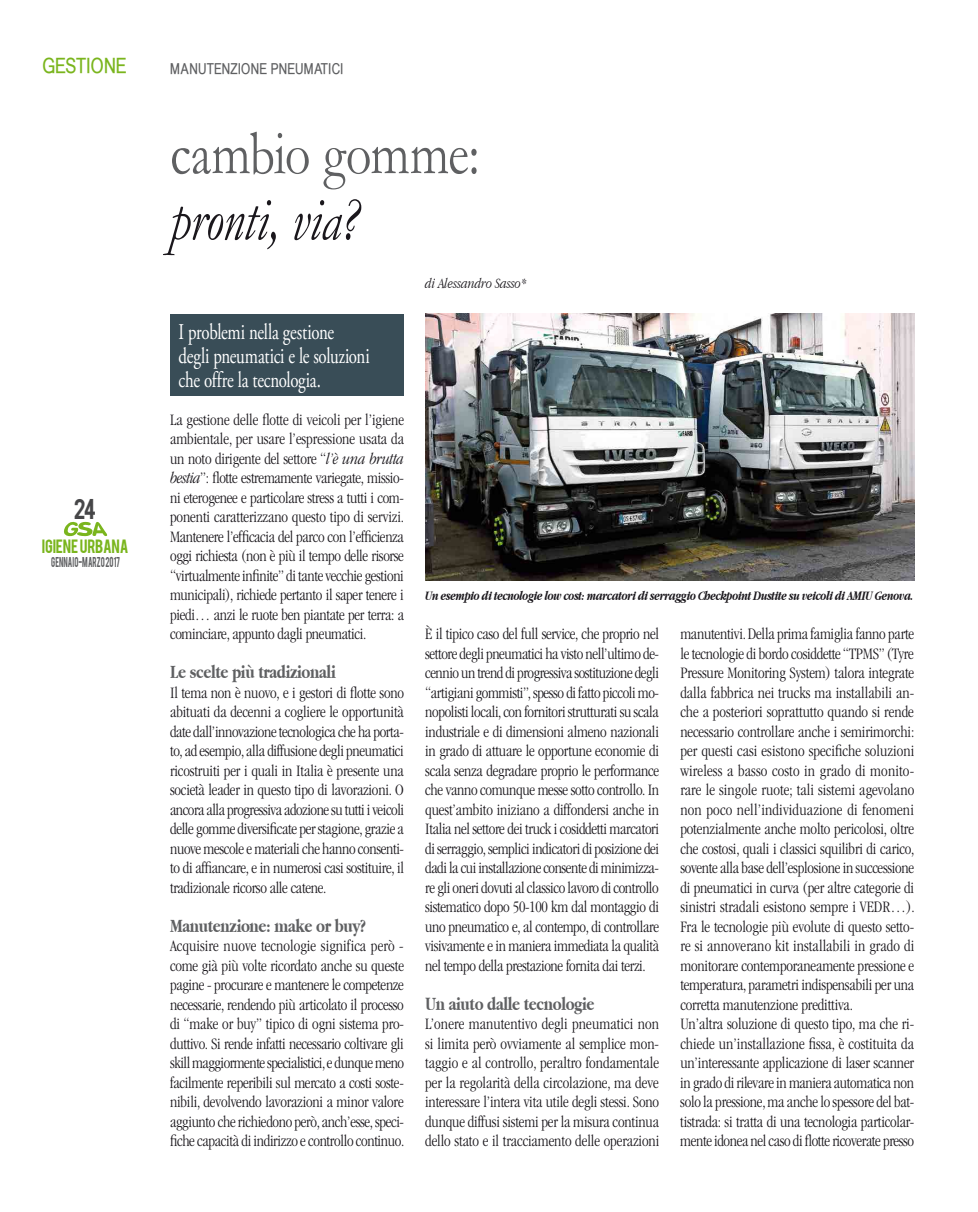
<style>
.page{position:relative;width:978px;height:1212px;background:#fff}
.page>*{position:absolute;margin:0;border:0;box-sizing:border-box;transform-origin:0 0}
.t1{font:63px "Garamond";letter-spacing:-.015em;color:#5f6062;scale:.8 1}
.t2{font:italic 63px "Garamond";letter-spacing:-.01em;color:#1a171c;scale:.8 1}
.t3{font:22.5px/24px "Adobe Garamond Pro";letter-spacing:-.015em;color:#fff;scale:.75 1}
.t4{font:22.5px "Bebas";color:#464648}
.t5{font:21px "Babel Sans";color:#7ab51d}
.t6{font:700 19.5px "Apple Garamond";letter-spacing:-.02em;color:#5f6062;scale:.95 1}
.t7{font:300 condensed 16.5px/19.5px "ITC Garamond Std";letter-spacing:-.01em;color:#1a171c;text-align:justify;scale:.95 1}
.t8{font:15.15px "Bebas";letter-spacing:-.015em;color:#7ab51d}
.t9{font:15px "Babel Sans";letter-spacing:.01em;color:#5f6062}
.t10{font:italic 300 15px "Apple Garamond";color:#1a171c;scale:.95 1}
.t11{font:italic 700 13.5px "Apple Garamond";letter-spacing:-.02em;color:#1a171c;scale:.95 1}
.t12{font:11.25px "Bebas";letter-spacing:.01em;color:#5f6062;scale:.7 1}
.s1{font-style:italic}
</style>
<div class="page">
<svg style="left:64px;top:522px;width:44px;height:15px"></svg>
<div style="left:170px;top:314px;width:234px;height:81px;background:#394d57"></div>
<img style="left:425px;top:314px;width:489px;height:267px">
<p class="t5" style="left:43px;top:54px;width:86px">GESTIONE</p>
<p class="t9" style="left:170px;top:60px;width:175px">MANUTENZIONE PNEUMATICI</p>
<h1 class="t1" style="left:170px;top:116px;width:388px">cambio gomme:</h1>
<h1 class="t2" style="left:170px;top:182px;width:237px">pronti, via?</h1>
<h2 class="t4" style="left:74px;top:492px;width:24px">24</h2>
<p class="t8" style="left:22px;top:535px;width:88px">IGIENE URBANA</p>
<p class="t8" style="left:42px;top:535px;width:88px">IGIENE URBANA</p>
<p class="t12" style="left:51px;top:553px;width:100px">GENNAIO-MARZO 2017</p>
<h2 class="t3" style="left:179px;top:320px;width:256px">I problemi nella gestione degli pneumatici e le soluzioni che offre la tecnologia.</h2>
<p class="t7" style="left:170px;top:410px;width:248px">La gestione delle flotte di veicoli per l’igiene ambientale, per usare l’espressione usata da un noto dirigente del settore “<span class="s1">l’è una brutta bestia</span>”: flotte estremamente variegate, missio&shy;ni eterogenee e particolare stress a tutti i com&shy;ponenti caratterizzano questo tipo di servizi.<br>Mantenere l’efficacia del parco con l’efficienza oggi richiesta (non è più il tempo delle risorse “virtualmente infinite” di tante vecchie gestioni municipali), richiede pertanto il saper tenere i piedi… anzi le ruote ben piantate per terra: a cominciare, appunto dagli pneumatici.</p>
<p class="t6" style="left:170px;top:661px;width:176px">Le scelte più tradizionali</p>
<p class="t7" style="left:170px;top:683px;width:248px">Il tema non è nuovo, e i gestori di flotte sono abituati da decenni a cogliere le opportunità date dall’innovazione tecnologica che ha porta&shy;to, ad esempio, alla diffusione degli pneumatici ricostruiti per i quali in Italia è presente una società leader in questo tipo di lavorazioni. O ancora alla progressiva adozione su tutti i veicoli delle gomme diversificate per stagione, grazie a nuove mescole e materiali che hanno consenti&shy;to di affiancare, e in numerosi casi sostituire, il tradizionale ricorso alle catene.</p>
<p class="t6" style="left:170px;top:914px;width:207px">Manutenzione: make or buy?</p>
<p class="t7" style="left:170px;top:936px;width:248px">Acquisire nuove tecnologie significa però - come già più volte ricordato anche su queste pagine - procurare e mantenere le competenze necessarie, rendendo più articolato il processo di “make or buy” tipico di ogni sistema pro&shy;duttivo. Si rende infatti necessario coltivare gli skill maggiormente specialistici, e dunque meno facilmente reperibili sul mercato a costi soste&shy;nibili, devolvendo lavorazioni a minor valore aggiunto che richiedono però, anch’esse, speci&shy;fiche capacità di indirizzo e controllo continuo.</p>
<p class="t10" style="left:425px;top:274px;width:108px">di Alessandro Sasso*</p>
<p class="t11" style="left:425px;top:587px;width:516px">Un esempio di tecnologie low cost: marcatori di serraggio Checkpoint Dustite su veicoli di AMIU Genova.</p>
<p class="t7" style="left:425px;top:624px;width:248px">È il tipico caso del full service, che proprio nel settore degli pneumatici ha visto nell’ultimo de&shy;cennio un trend di progressiva sostituzione degli “artigiani gommisti”, spesso di fatto piccoli mo&shy;nopolisti locali, con fornitori strutturati su scala industriale e di dimensioni almeno nazionali in grado di attuare le opportune economie di scala senza degradare proprio le performance che vanno comunque messe sotto controllo. In quest’ambito iniziano a diffondersi anche in Italia nel settore dei truck i cosiddetti marcatori di serraggio, semplici indicatori di posizione dei dadi la cui installazione consente di minimizza&shy;re gli oneri dovuti al classico lavoro di controllo sistematico dopo 50-100 km dal montaggio di uno pneumatico e, al contempo, di controllare visivamente e in maniera immediata la qualità nel tempo della prestazione fornita dai terzi.</p>
<p class="t6" style="left:425px;top:992px;width:180px">Un aiuto dalle tecnologie</p>
<p class="t7" style="left:425px;top:1014px;width:248px">L’onere manutentivo degli pneumatici non si limita però ovviamente al semplice mon&shy;taggio e al controllo, peraltro fondamentale per la regolarità della circolazione, ma deve interessare l’intera vita utile degli stessi. Sono dunque diffusi sistemi per la misura continua dello stato e il tracciamento delle operazioni</p>
<p class="t7" style="left:680px;top:624px;width:248px;text-align:left">manutentivi. Della prima famiglia fanno parte le tecnologie di bordo cosiddette “TPMS” (Tyre Pressure Monitoring System) talora integrate dalla fabbrica nei trucks ma installabili an&shy;che a posteriori soprattutto quando si rende necessario controllare anche i semirimorchi: per questi casi esistono specifiche soluzioni wireless a basso costo in grado di monito&shy;rare le singole ruote; tali sistemi agevolano non poco nell’individuazione di fenomeni potenzialmente anche molto pericolosi, oltre che costosi, quali i classici squilibri di carico, sovente alla base dell’esplosione in successione di pneumatici in curva (per altre categorie di sinistri stradali esistono sempre i VEDR…).<br>Fra le tecnologie più evolute di questo setto&shy;re si annoverano kit installabili in grado di monitorare contemporaneamente pressione e temperatura, parametri indispensabili per una corretta manutenzione predittiva.<br>Un’altra soluzione di questo tipo, ma che ri&shy;chiede un’installazione fissa, è costituita da un’interessante applicazione di laser scanner in grado di rilevare in maniera automatica non solo la pressione, ma anche lo spessore del bat&shy;tistrada: si tratta di una tecnologia particolar&shy;mente idonea nel caso di flotte ricoverate presso</p>
</div>
